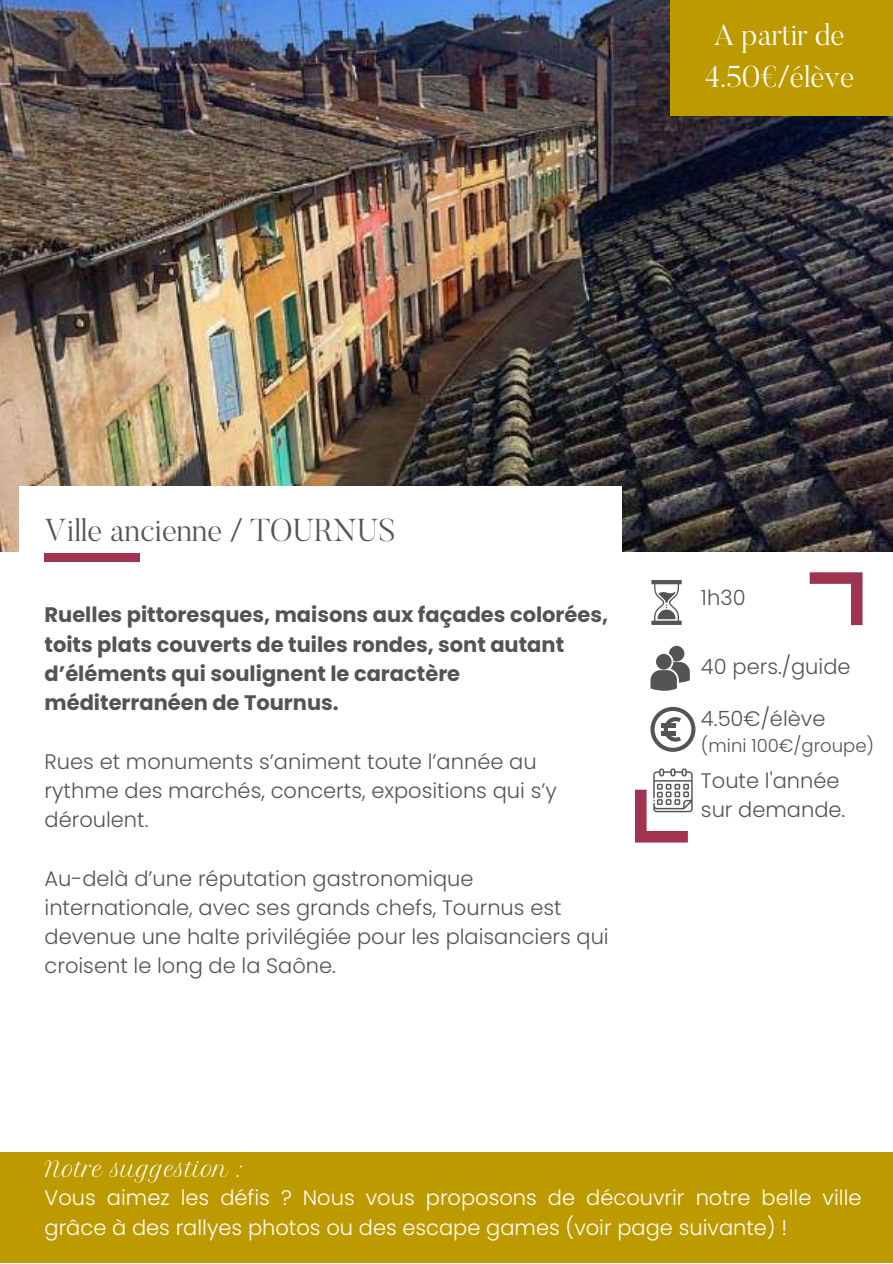
<style>
.page{position:relative;width:893px;height:1264px;background:#fff}
.page>*{position:absolute;margin:0;border:0;box-sizing:border-box;transform-origin:0 0}
.t1{font:300 31.5px "Butler";color:#545454}
.t2{font:300 30px/41.5px "Butler";color:#fff;text-align:center}
.t3{font:300 21px/29.2px "Poppins";color:#545454}
.t4{font:700 21px/29.2px "Poppins";color:#545454}
.t5{font:300 21px/29.2px "Poppins";color:#fefefd}
.t6{font:21px "Petit Formal Script";color:#fefefd}
.t7{font:300 18px "Poppins";color:#545454}
</style>
<div class="page">
<img style="left:0;top:0;width:892px;height:551px">
<div style="left:19px;top:486px;width:602px;height:464px;background:#fff"></div>
<div style="left:45px;top:553px;width:95px;height:9px;background:#a03350"></div>
<svg style="left:809px;top:572px;width:53px;height:53px"></svg>
<div style="left:670px;top:0;width:222px;height:116px;background:#bd9a00"></div>
<svg style="left:651px;top:580px;width:30px;height:45px"></svg>
<svg style="left:650px;top:645px;width:39px;height:45px"></svg>
<svg style="left:650px;top:707px;width:45px;height:44px"></svg>
<hr style="left:661px;top:731px;width:15px;height:4px;background:#545454">
<hr style="left:661px;top:723px;width:15px;height:4px;background:#545454">
<svg style="left:635px;top:768px;width:57px;height:74px"></svg>
<div style="left:0;top:1152px;width:892px;height:110px;background:#bd9a00"></div>
<h2 class="t2" style="left:704px;top:18px;width:151px">A partir de<br>4.50€/élève</h2>
<h1 class="t1" style="left:45px;top:518px;width:353px">Ville ancienne / TOURNUS</h1>
<p class="t4" style="left:45px;top:600px;width:565px">Ruelles pittoresques, maisons aux façades colorées, toits plats couverts de tuiles rondes, sont autant d’éléments qui soulignent le caractère méditerranéen de Tournus.</p>
<p class="t3" style="left:45px;top:746px;width:514px">Rues et monuments s’animent toute l’année au rythme des marchés, concerts, expositions qui s’y déroulent.</p>
<p class="t3" style="left:45px;top:863px;width:565px">Au-delà d’une réputation gastronomique internationale, avec ses grands chefs, Tournus est devenue une halte privilégiée pour les plaisanciers qui croisent le long de la Saône.</p>
<p class="t3" style="left:701px;top:583px;width:46px">1h30</p>
<p class="t3" style="left:701px;top:652px;width:151px">40 pers./guide</p>
<p class="t3" style="left:701px;top:704px;width:126px">4.50€/élève</p>
<p class="t7" style="left:701px;top:733px;width:174px">(mini 100€/groupe)</p>
<p class="t3" style="left:701px;top:765px;width:146px">Toute l'année sur demande.</p>
<p class="t6" style="left:45px;top:1156px;width:200px">Notre suggestion :</p>
<p class="t5" style="left:45px;top:1183px;width:818px">Vous aimez les défis ? Nous vous proposons de découvrir notre belle ville grâce à des rallyes photos ou des escape games (voir page suivante) !</p>
</div>
